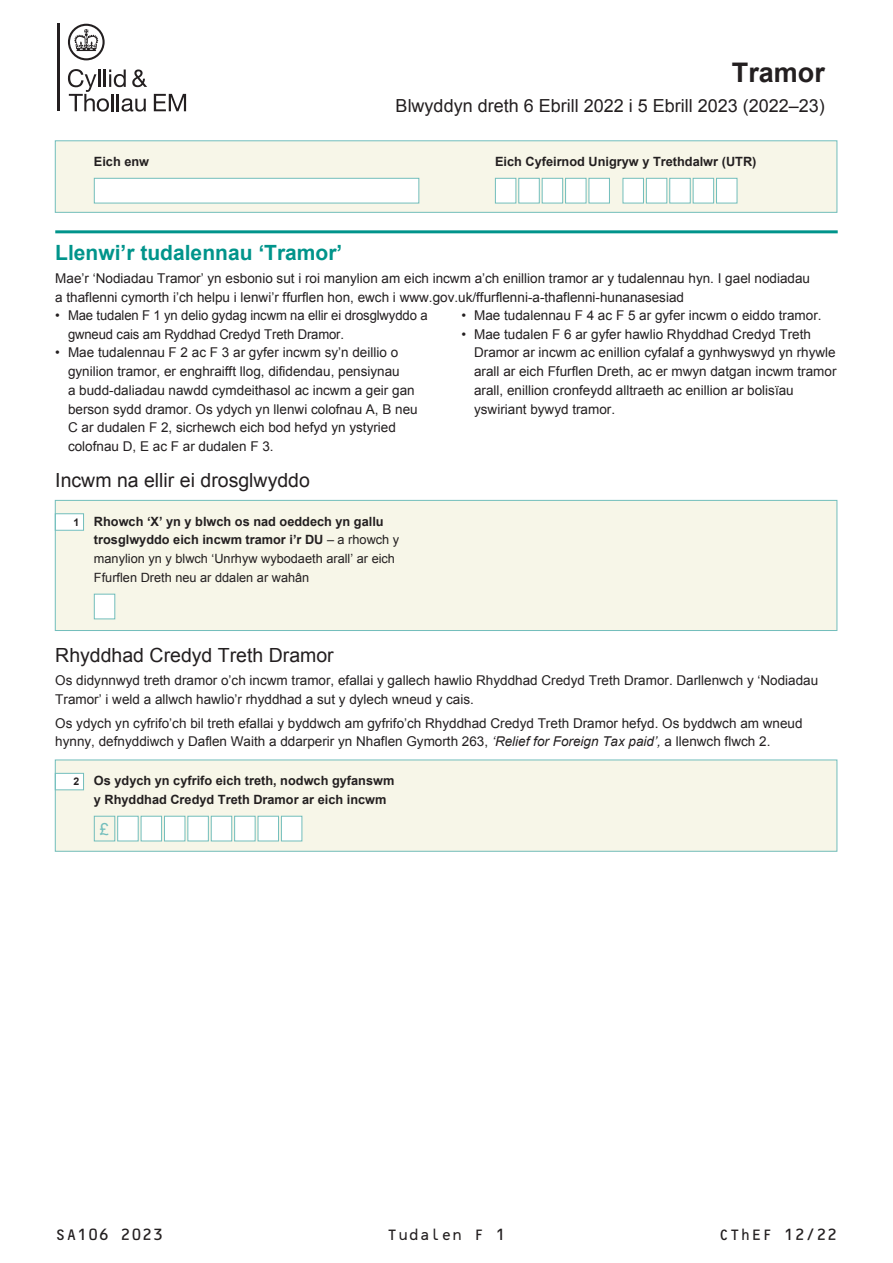
<style>
.page{position:relative;width:893px;height:1263px;background:#fff}
.page>*{position:absolute;margin:0;border:0;box-sizing:border-box;transform-origin:0 0}
.T02_A4_Title_two_lin{font:700 27px "Arial";color:#231f20}
.T06_A4_Heading_A{font:700 21px "Arial";color:#00948b}
.T08_A4_Heading_B{font:19.5px "Arial";color:#231f20}
.T02_A4_Title_two_lin-2{font:18px "Arial";color:#231f20}
.T71_EN_A4_Form_page{font:18px "OCRB10 Pitch BT";color:#231f20}
.T64___symbol_00_text{font:16.5px "Arial";color:#72bebc}
.T14_Bullets{font:13.5px/18.8px "Arial";color:#231f20}
.T11_Bodytext{font:13.5px/18.8px "Arial";color:#231f20}
.T15_Bullets__last{font:13.5px/18.8px "Arial";color:#231f20}
.T12_Bodytext__before{font:13.5px/18.8px "Arial";color:#231f20}
.T36_Bold_question_te{font:12.75px/18.8px "Arial";color:#231f20}
.T36_Bold_question_te-2{font:700 12.75px/18.8px "Arial";color:#231f20}
.T35_Question_number{font:700 10.5px "Arial";color:#231f20}
.s1{font-weight:700}
.s2{font-style:italic}
</style>
<div class="page">
<div style="left:55px;top:141px;width:782px;height:71px;background:#f7f6e8"></div>
<div style="left:94px;top:178px;width:325px;height:25px;background:#fff;border:1px solid #72bebc"></div>
<div style="left:495px;top:178px;width:21px;height:25px;background:#fff;border:1px solid #72bebc"></div>
<div style="left:518px;top:178px;width:22px;height:25px;background:#fff;border:1px solid #72bebc"></div>
<div style="left:542px;top:178px;width:21px;height:25px;background:#fff;border:1px solid #72bebc"></div>
<div style="left:565px;top:178px;width:21px;height:25px;background:#fff;border:1px solid #72bebc"></div>
<div style="left:589px;top:178px;width:21px;height:25px;background:#fff;border:1px solid #72bebc"></div>
<div style="left:623px;top:178px;width:21px;height:25px;background:#fff;border:1px solid #72bebc"></div>
<div style="left:646px;top:178px;width:21px;height:25px;background:#fff;border:1px solid #72bebc"></div>
<div style="left:669px;top:178px;width:22px;height:25px;background:#fff;border:1px solid #72bebc"></div>
<div style="left:693px;top:178px;width:21px;height:25px;background:#fff;border:1px solid #72bebc"></div>
<div style="left:716px;top:178px;width:21px;height:25px;background:#fff;border:1px solid #72bebc"></div>
<div style="left:55px;top:140px;width:782px;height:73px;border:1px solid #72bebc"></div>
<hr style="left:55px;top:230px;width:783px;height:3px;background:#00948b">
<div style="left:55px;top:500px;width:782px;height:130px;background:#f7f6e8"></div>
<div style="left:55px;top:514px;width:29px;height:16px;background:#fff"></div>
<div style="left:55px;top:513px;width:29px;height:18px;border:1px solid #72bebc"></div>
<div style="left:94px;top:594px;width:21px;height:25px;background:#fff;border:1px solid #72bebc"></div>
<div style="left:55px;top:500px;width:782px;height:131px;border:1px solid #72bebc"></div>
<div style="left:55px;top:760px;width:782px;height:91px;background:#f7f6e8"></div>
<div style="left:55px;top:773px;width:29px;height:17px;background:#fff"></div>
<div style="left:55px;top:773px;width:29px;height:17px;border:1px solid #72bebc"></div>
<div style="left:94px;top:816px;width:21px;height:25px;border:1px solid #72bebc"></div>
<div style="left:117px;top:816px;width:22px;height:25px;background:#fff;border:1px solid #72bebc"></div>
<div style="left:141px;top:816px;width:21px;height:25px;background:#fff;border:1px solid #72bebc"></div>
<div style="left:164px;top:816px;width:21px;height:25px;background:#fff;border:1px solid #72bebc"></div>
<div style="left:187px;top:816px;width:22px;height:25px;background:#fff;border:1px solid #72bebc"></div>
<div style="left:211px;top:816px;width:21px;height:25px;background:#fff;border:1px solid #72bebc"></div>
<div style="left:234px;top:816px;width:21px;height:25px;background:#fff;border:1px solid #72bebc"></div>
<div style="left:258px;top:816px;width:21px;height:25px;background:#fff;border:1px solid #72bebc"></div>
<div style="left:281px;top:816px;width:21px;height:25px;background:#fff;border:1px solid #72bebc"></div>
<div style="left:55px;top:759px;width:782px;height:93px;border:1px solid #72bebc"></div>
<svg style="left:68px;top:69px;width:79px;height:43px"></svg>
<svg style="left:154px;top:94px;width:32px;height:17px"></svg>
<hr style="left:58px;top:24px;width:2px;height:87px;background:#231f20">
<svg style="left:68px;top:24px;width:37px;height:36px"></svg>
<p class="T02_A4_Title_two_lin" style="left:732px;top:54px;width:95px">Tramor</p>
<p class="T02_A4_Title_two_lin-2" style="left:396px;top:93px;width:431px">Blwyddyn dreth 6 Ebrill 2022 i 5 Ebrill 2023 (2022–23)</p>
<p class="T36_Bold_question_te-2" style="left:94px;top:152px;width:57px">Eich enw</p>
<p class="T36_Bold_question_te-2" style="left:495px;top:152px;width:263px">Eich Cyfeirnod Unigryw y Trethdalwr (UTR)</p>
<p class="T06_A4_Heading_A" style="left:55px;top:239px;width:289px">Llenwi’r tudalennau ‘Tramor’</p>
<p class="T12_Bodytext__before" style="left:55px;top:269px;width:756px">Mae’r ‘Nodiadau Tramor’ yn esbonio sut i roi manylion am eich incwm a’ch enillion tramor ar y tudalennau hyn. I gael nodiadau a thaflenni cymorth i’ch helpu i lenwi’r ffurflen hon, ewch i www.gov.uk/ffurflenni-a-thaflenni-hunanasesiad</p>
<p class="T14_Bullets" style="left:68px;top:306px;width:361px;text-indent:-13px">• Mae tudalen F 1 yn delio gydag incwm na ellir ei drosglwyddo a gwneud cais am Ryddhad Credyd Treth Dramor.</p>
<p class="T14_Bullets" style="left:68px;top:343px;width:351px;text-indent:-13px">• Mae tudalennau F 2 ac F 3 ar gyfer incwm sy’n deillio o gynilion tramor, er enghraifft llog, difidendau, pensiynau<br>a budd-daliadau nawdd cymdeithasol ac incwm a geir gan berson sydd dramor. Os ydych yn llenwi colofnau A, B neu C ar dudalen F 2, sicrhewch eich bod hefyd yn ystyried colofnau D, E ac F ar dudalen F 3.</p>
<p class="T08_A4_Heading_B" style="left:55px;top:468px;width:256px">Incwm na ellir ei drosglwyddo</p>
<p class="T35_Question_number" style="left:74px;top:515px;width:7px">1</p>
<p class="T36_Bold_question_te" style="left:94px;top:512px;width:307px"><span class="s1">Rhowch ‘X’ yn y blwch os nad oeddech yn gallu trosglwyddo eich incwm tramor i’r DU</span> <span class="s2">–</span> a rhowch y manylion yn y blwch ‘Unrhyw wybodaeth arall’ ar eich Ffurflen Dreth neu ar ddalen ar wahân</p>
<p class="T14_Bullets" style="left:461px;top:306px;width:362px">• Mae tudalennau F 4 ac F 5 ar gyfer incwm o eiddo tramor.</p>
<p class="T15_Bullets__last" style="left:474px;top:325px;width:364px;text-indent:-13px">• Mae tudalen F 6 ar gyfer hawlio Rhyddhad Credyd Treth Dramor ar incwm ac enillion cyfalaf a gynhwyswyd yn rhywle arall ar eich Ffurflen Dreth, ac er mwyn datgan incwm tramor arall, enillion cronfeydd alltraeth ac enillion ar bolisïau yswiriant bywyd tramor.</p>
<p class="T08_A4_Heading_B" style="left:55px;top:642px;width:280px">Rhyddhad Credyd Treth Dramor</p>
<p class="T11_Bodytext" style="left:55px;top:671px;width:764px">Os didynnwyd treth dramor o’ch incwm tramor, efallai y gallech hawlio Rhyddhad Credyd Treth Dramor. Darllenwch y ‘Nodiadau<br>Tramor’ i weld a allwch hawlio’r rhyddhad a sut y dylech wneud y cais.</p>
<p class="T11_Bodytext" style="left:55px;top:713px;width:749px">Os ydych yn cyfrifo’ch bil treth efallai y byddwch am gyfrifo’ch Rhyddhad Credyd Treth Dramor hefyd. Os byddwch am wneud hynny, defnyddiwch y Daflen Waith a ddarperir yn Nhaflen Gymorth 263, <span class="s2">‘Relief for Foreign Tax paid’,</span> a llenwch flwch 2.</p>
<p class="T35_Question_number" style="left:74px;top:775px;width:7px">2</p>
<p class="T36_Bold_question_te-2" style="left:94px;top:772px;width:302px">Os ydych yn cyfrifo eich treth, nodwch gyfanswm y Rhyddhad Credyd Treth Dramor ar eich incwm</p>
<p class="T64___symbol_00_text" style="left:100px;top:818px;width:11px">£</p>
<p class="T71_EN_A4_Form_page" style="left:55px;top:1227px;width:110px">SA106 2023</p>
<p class="T71_EN_A4_Form_page" style="left:387px;top:1227px;width:121px">Tudalen F 1</p>
<p class="T71_EN_A4_Form_page" style="left:718px;top:1227px;width:121px">CThEF 12/22</p>
</div>
